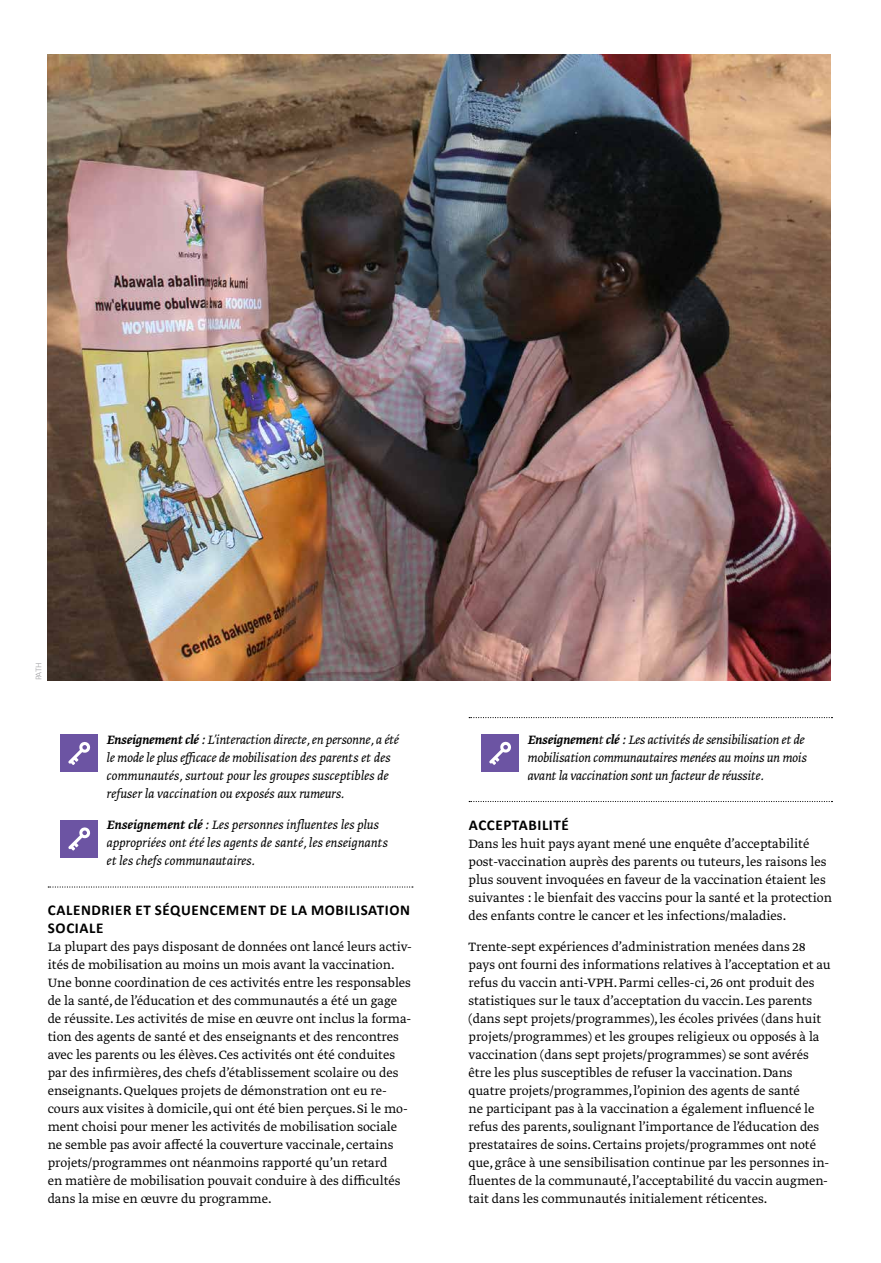
<style>
.page{position:relative;width:881px;height:1263px;background:#fff}
.page>*{position:absolute;margin:0;border:0;box-sizing:border-box;transform-origin:0 0}
.t1{font:700 15px/18px "Calibri";letter-spacing:.04em;color:#000}
.t2{font:300 14.25px/18px "Greta Text Pro";color:#000}
.t3{font:italic 300 14.25px/18px "Greta Text Pro";color:#000}
.t4{font:300 9px "Calibri";color:#a1a1a4}
.s1{font-weight:500}
</style>
<div class="page">
<svg style="left:48px;top:886px;width:365px;height:1px"></svg>
<div style="left:60px;top:735px;width:38px;height:37px;background:#6c54a3"></div>
<svg style="left:68px;top:742px;width:23px;height:23px"></svg>
<div style="left:60px;top:820px;width:38px;height:38px;background:#6c54a3"></div>
<svg style="left:68px;top:827px;width:23px;height:24px"></svg>
<img style="left:48px;top:54px;width:782px;height:626px">
<svg style="left:469px;top:717px;width:363px;height:1px"></svg>
<svg style="left:469px;top:801px;width:363px;height:1px"></svg>
<div style="left:481px;top:734px;width:38px;height:38px;background:#6c54a3"></div>
<svg style="left:489px;top:741px;width:22px;height:24px"></svg>
<p class="t4" style="left:33px;top:680px;width:20px;rotate:-90deg">PATH</p>
<p class="t3" style="left:106px;top:731px;width:294px"><span class="s1">Enseignement clé :</span> L’interaction directe, en personne, a été le mode le plus efficace de mobilisation des parents et des communautés, surtout pour les groupes susceptibles de refuser la vaccination ou exposés aux rumeurs.</p>
<p class="t3" style="left:107px;top:816px;width:282px"><span class="s1">Enseignement clé :</span> Les personnes influentes les plus appropriées ont été les agents de santé, les enseignants et les chefs communautaires.</p>
<p class="t1" style="left:48px;top:901px;width:363px">CALENDRIER ET SÉQUENCEMENT DE LA MOBILISATION<br>SOCIALE</p>
<p class="t2" style="left:48px;top:939px;width:365px">La plupart des pays disposant de données ont lancé leurs activ&shy;ités de mobilisation au moins un mois avant la vaccination.<br>Une bonne coordination de ces activités entre les responsables de la santé, de l’éducation et des communautés a été un gage de réussite. Les activités de mise en œuvre ont inclus la forma&shy;tion des agents de santé et des enseignants et des rencontres avec les parents ou les élèves. Ces activités ont été conduites par des infirmières, des chefs d’établissement scolaire ou des enseignants. Quelques projets de démonstration ont eu re&shy;cours aux visites à domicile, qui ont été bien perçues. Si le mo&shy;ment choisi pour mener les activités de mobilisation sociale ne semble pas avoir affecté la couverture vaccinale, certains projets/programmes ont néanmoins rapporté qu’un retard<br>en matière de mobilisation pouvait conduire à des difficultés dans la mise en œuvre du programme.</p>
<p class="t3" style="left:527px;top:731px;width:281px"><span class="s1">Enseignemen</span>t <span class="s1">clé :</span> Les activités de sensibilisation et de mobilisation communautaires menées au moins un mois avant la vaccination sont un facteur de réussite.</p>
<p class="t1" style="left:468px;top:816px;width:101px">ACCEPTABILITÉ</p>
<p class="t2" style="left:468px;top:835px;width:365px">Dans les huit pays ayant mené une enquête d’acceptabilité post-vaccination auprès des parents ou tuteurs, les raisons les plus souvent invoquées en faveur de la vaccination étaient les suivantes : le bienfait des vaccins pour la santé et la protection des enfants contre le cancer et les infections/maladies.</p>
<p class="t2" style="left:468px;top:939px;width:363px">Trente-sept expériences d’administration menées dans 28 pays ont fourni des informations relatives à l’acceptation et au refus du vaccin anti-VPH. Parmi celles-ci, 26 ont produit des statistiques sur le taux d’acceptation du vaccin. Les parents (dans sept projets/programmes), les écoles privées (dans huit projets/programmes) et les groupes religieux ou opposés à la vaccination (dans sept projets/programmes) se sont avérés être les plus susceptibles de refuser la vaccination. Dans quatre projets/programmes, l’opinion des agents de santé<br>ne participant pas à la vaccination a également influencé le refus des parents, soulignant l’importance de l’éducation des prestataires de soins. Certains projets/programmes ont noté que, grâce à une sensibilisation continue par les personnes in&shy;fluentes de la communauté, l’acceptabilité du vaccin augmen&shy;tait dans les communautés initialement réticentes.</p>
</div>
